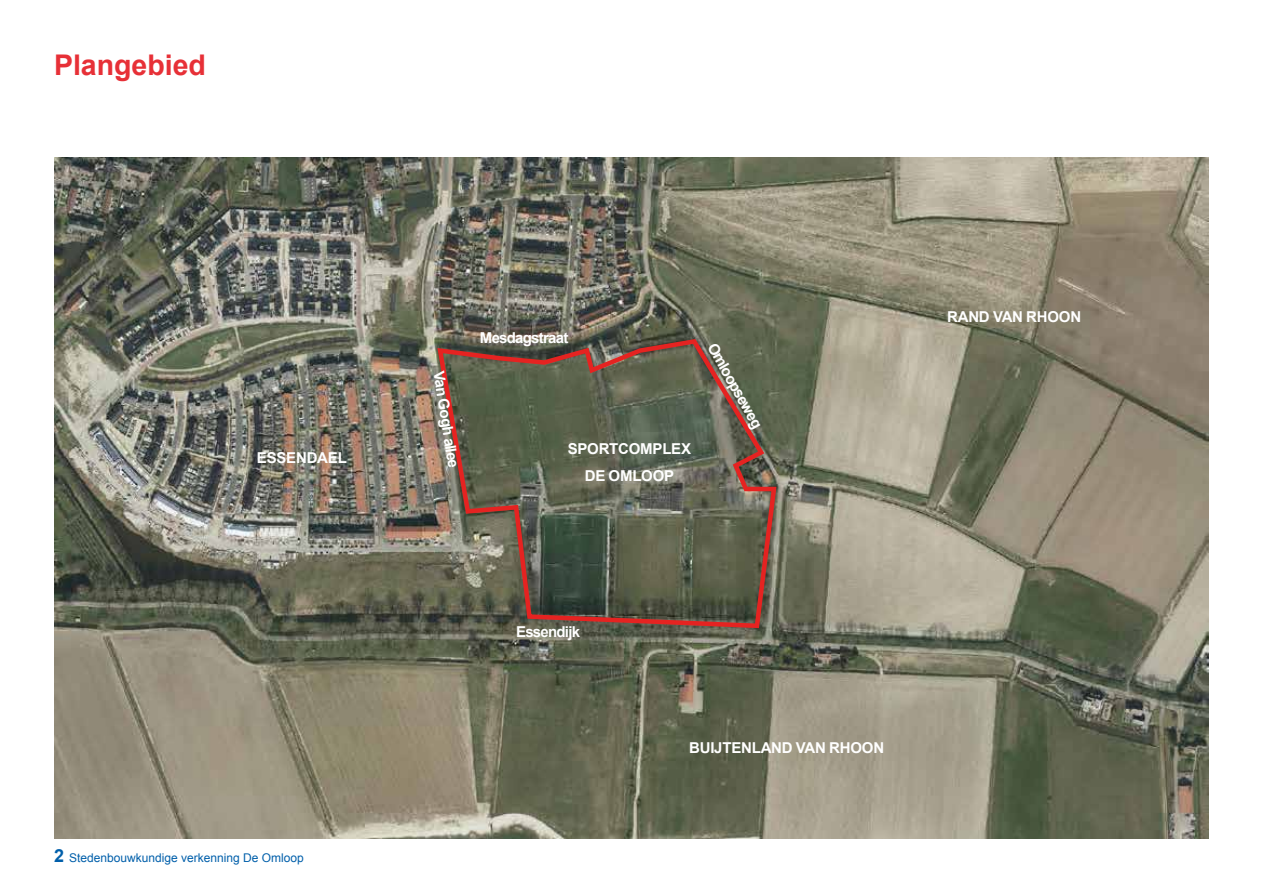
<style>
.page{position:relative;width:1263px;height:893px;background:#fff}
.page>*{position:absolute;margin:0;border:0;box-sizing:border-box;transform-origin:0 0}
.t1{font:700 28.5px "Arial";color:#e73037}
.t2{font:700 15px/27px "Arial";letter-spacing:-.015em;color:#fff;text-align:center}
.t3{font:700 15px "Arial";letter-spacing:-.05em;color:#fff}
.t4{font:12px "Arial";color:#005faa}
.s1{font-weight:700;font-size:18px}
</style>
<div class="page">
<img style="left:54px;top:157px;width:1155px;height:682px">
<svg style="left:435px;top:336px;width:344px;height:295px;background:#65604f"></svg>
<h1 class="t1" style="left:54px;top:45px;width:154px">Plangebied</h1>
<p class="t2" style="left:257px;top:445px;width:91px">ESSENDAEL</p>
<p class="t4" style="left:54px;top:850px;width:251px"><span class="s1">2</span> Stedenbouwkundige verkenning De Omloop</p>
<p class="t2" style="left:452px;top:369px;width:99px;rotate:81deg">Van Gogh allee</p>
<p class="t3" style="left:480px;top:327px;width:90px">Mesdagstraat</p>
<p class="t2" style="left:568px;top:435px;width:125px">SPORTCOMPLEX<br>DE OMLOOP</p>
<p class="t2" style="left:724px;top:338px;width:97px;rotate:61deg">Omloopseweg</p>
<p class="t3" style="left:516px;top:621px;width:66px">Essendijk</p>
<p class="t2" style="left:689px;top:734px;width:197px">BUIJTENLAND VAN RHOON</p>
<p class="t2" style="left:947px;top:304px;width:136px">RAND VAN RHOON</p>
</div>
